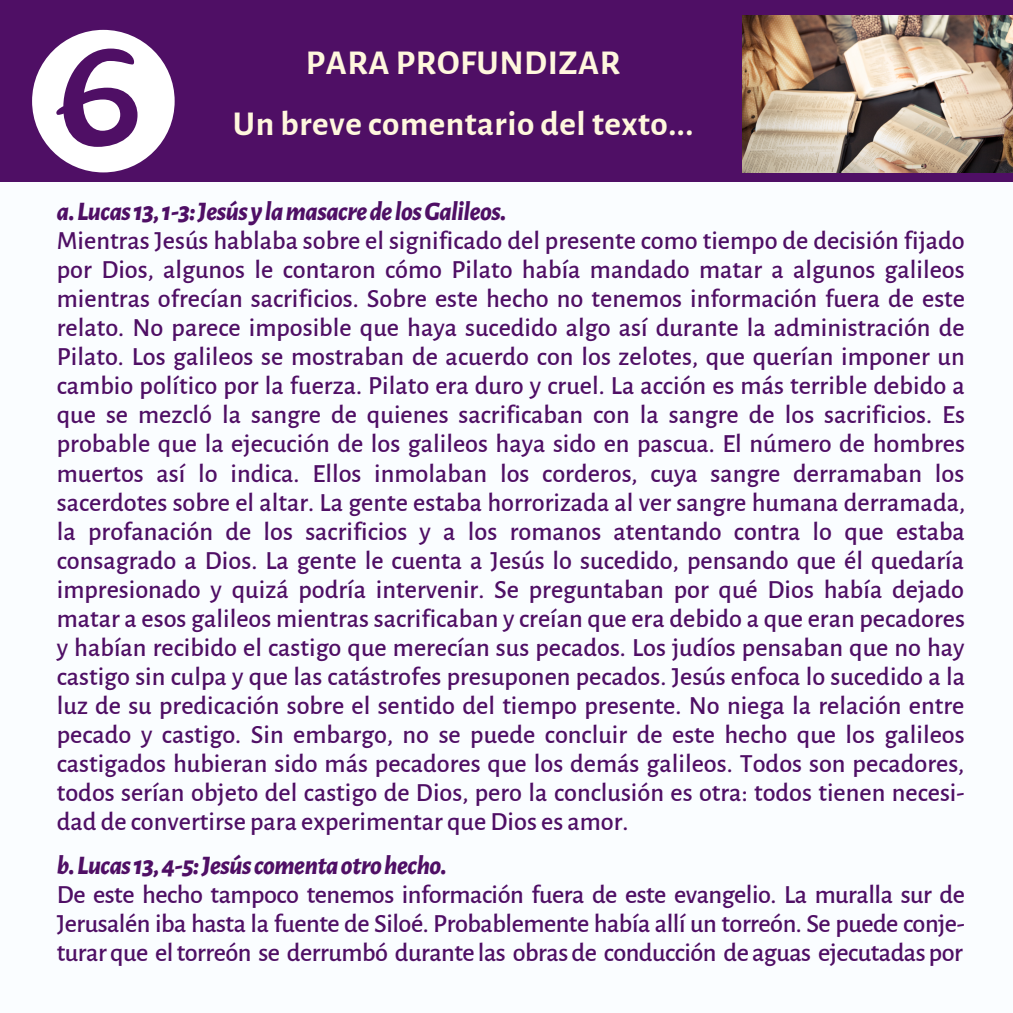
<style>
.page{position:relative;width:1013px;height:1013px;background:#fff}
.page>*{position:absolute;margin:0;border:0;box-sizing:border-box;transform-origin:0 0}
.t1{font:700 35px "Alegreya Sans";letter-spacing:.015em;color:#fff7dd}
.t2{font:500 26.25px/29px "Alegreya Sans";color:#4f0f65;text-align:justify}
.t3{font:italic 800 26.25px "Alegreya Sans";letter-spacing:-.02em;color:#4f0f65}
</style>
<div class="page">
<div style="left:0;top:0;width:1012px;height:1012px;background:#4f0f65"></div>
<div style="left:0;top:183px;width:1012px;height:829px;background:#fafdff"></div>
<svg style="left:32px;top:30px;width:143px;height:142px"></svg>
<img style="left:742px;top:15px;width:270px;height:158px">
<p class="t1" style="left:306px;top:46px;width:316px">PARA PROFUNDIZAR</p>
<p class="t1" style="left:233px;top:107px;width:462px">Un breve comentario del texto...</p>
<p class="t3" style="left:57px;top:199px;width:451px">a.Lucas13,1-3:JesúsylamasacredelosGalileos.</p>
<p class="t2" style="left:57px;top:226px;width:909px">Mientras Jesús hablaba sobre el significado del presente como tiempo de decisión fijado por Dios, algunos le contaron cómo Pilato había mandado matar a algunos galileos mientras ofrecían sacrificios. Sobre este hecho no tenemos información fuera de este relato. No parece imposible que haya sucedido algo así durante la administración de Pilato. Los galileos se mostraban de acuerdo con los zelotes, que querían imponer un cambio político por la fuerza. Pilato era duro y cruel. La acción es más terrible debido a que se mezcló la sangre de quienes sacrificaban con la sangre de los sacrificios. Es probable que la ejecución de los galileos haya sido en pascua. El número de hombres muertos así lo indica. Ellos inmolaban los corderos, cuya sangre derramaban los sacerdotes sobre el altar. La gente estaba horrorizada al ver sangre humana derramada, la profanación de los sacrificios y a los romanos atentando contra lo que estaba consagrado a Dios. La gente le cuenta a Jesús lo sucedido, pensando que él quedaría impresionado y quizá podría intervenir. Se preguntaban por qué Dios había dejado matar a esos galileos mientras sacrificaban y creían que era debido a que eran pecadores y habían recibido el castigo que merecían sus pecados. Los judíos pensaban que no hay castigo sin culpa y que las catástrofes presuponen pecados. Jesús enfoca lo sucedido a la luz de su predicación sobre el sentido del tiempo presente. No niega la relación entre pecado y castigo. Sin embargo, no se puede concluir de este hecho que los galileos castigados hubieran sido más pecadores que los demás galileos. Todos son pecadores, todos serían objeto del castigo de Dios, pero la conclusión es otra: todos tienen necesi&shy;dad de convertirse para experimentar que Dios es amor.</p>
<p class="t3" style="left:57px;top:852px;width:391px">b.Lucas13,4-5:Jesúscomentaotrohecho.</p>
<p class="t2" style="left:57px;top:880px;width:909px">De este hecho tampoco tenemos información fuera de este evangelio. La muralla sur de Jerusalén iba hasta la fuente de Siloé. Probablemente había allí un torreón. Se puede conje&shy;turarque eltorreón se derrumbó durante las obrasde conducción de aguas ejecutadaspor</p>
</div>
